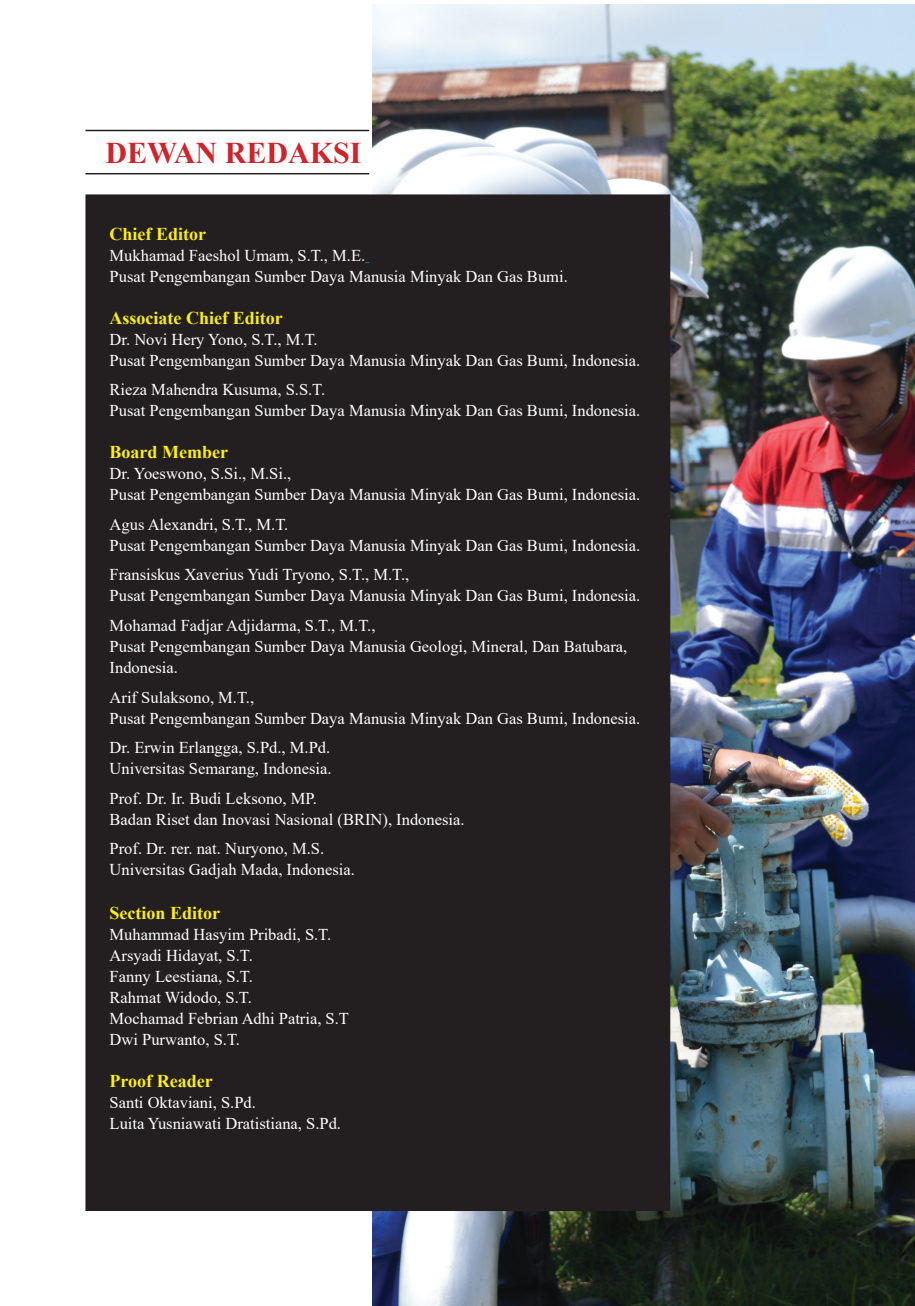
<style>
.page{position:relative;width:915px;height:1306px;background:#fff}
.page>*{position:absolute;margin:0;border:0;box-sizing:border-box;transform-origin:0 0}
.t1{font:700 30px "Times New Roman";color:#d1232a}
.t2{font:700 18px "Times New Roman";color:#fff101}
.t3{font:16.5px/21px "Times New Roman";color:#fff}
</style>
<div class="page">
<img style="left:372px;top:4px;width:542px;height:1301px">
<div style="left:86px;top:195px;width:583px;height:1015px;background:#231f20"></div>
<hr style="left:85px;top:173px;width:284px;height:1px;background:#231f20">
<hr style="left:85px;top:130px;width:284px;height:1px;background:#231f20">
<h1 class="t1" style="left:105px;top:131px;width:257px">DEWAN REDAKSI</h1>
<p class="t2" style="left:109px;top:221px;width:98px">Chief Editor</p>
<p class="t3" style="left:109px;top:244px;width:459px">Mukhamad Faeshol Umam, S.T., M.E.<br>Pusat Pengembangan Sumber Daya Manusia Minyak Dan Gas Bumi.</p>
<p class="t2" style="left:109px;top:305px;width:174px">Associate Chief Editor</p>
<p class="t3" style="left:109px;top:328px;width:532px">Dr. Novi Hery Yono, S.T., M.T.<br>Pusat Pengembangan Sumber Daya Manusia Minyak Dan Gas Bumi, Indonesia.</p>
<p class="t3" style="left:109px;top:379px;width:532px">Rieza Mahendra Kusuma, S.S.T.<br>Pusat Pengembangan Sumber Daya Manusia Minyak Dan Gas Bumi, Indonesia.</p>
<p class="t2" style="left:109px;top:439px;width:120px">Board Member</p>
<p class="t3" style="left:109px;top:463px;width:532px">Dr. Yoeswono, S.Si., M.Si.,<br>Pusat Pengembangan Sumber Daya Manusia Minyak Dan Gas Bumi, Indonesia.</p>
<p class="t3" style="left:109px;top:513px;width:532px">Agus Alexandri, S.T., M.T.<br>Pusat Pengembangan Sumber Daya Manusia Minyak Dan Gas Bumi, Indonesia.</p>
<p class="t3" style="left:109px;top:564px;width:532px">Fransiskus Xaverius Yudi Tryono, S.T., M.T.,<br>Pusat Pengembangan Sumber Daya Manusia Minyak Dan Gas Bumi, Indonesia.</p>
<p class="t3" style="left:109px;top:614px;width:519px">Mohamad Fadjar Adjidarma, S.T., M.T.,<br>Pusat Pengembangan Sumber Daya Manusia Geologi, Mineral, Dan Batubara,<br>Indonesia.</p>
<p class="t3" style="left:109px;top:686px;width:532px">Arif Sulaksono, M.T.,<br>Pusat Pengembangan Sumber Daya Manusia Minyak Dan Gas Bumi, Indonesia.</p>
<p class="t3" style="left:109px;top:736px;width:223px">Dr. Erwin Erlangga, S.Pd., M.Pd.<br>Universitas Semarang, Indonesia.</p>
<p class="t3" style="left:109px;top:787px;width:356px">Prof. Dr. Ir. Budi Leksono, MP.<br>Badan Riset dan Inovasi Nasional (BRIN), Indonesia.</p>
<p class="t3" style="left:109px;top:837px;width:247px">Prof. Dr. rer. nat. Nuryono, M.S.<br>Universitas Gadjah Mada, Indonesia.</p>
<p class="t2" style="left:109px;top:899px;width:112px">Section Editor</p>
<p class="t3" style="left:109px;top:923px;width:241px">Muhammad Hasyim Pribadi, S.T.<br>Arsyadi Hidayat, S.T.<br>Fanny Leestiana, S.T.<br>Rahmat Widodo, S.T.<br>Mochamad Febrian Adhi Patria, S.T<br>Dwi Purwanto, S.T.</p>
<p class="t2" style="left:109px;top:1067px;width:105px">Proof Reader</p>
<p class="t3" style="left:109px;top:1091px;width:233px">Santi Oktaviani, S.Pd.<br>Luita Yusniawati Dratistiana, S.Pd.</p>
</div>
